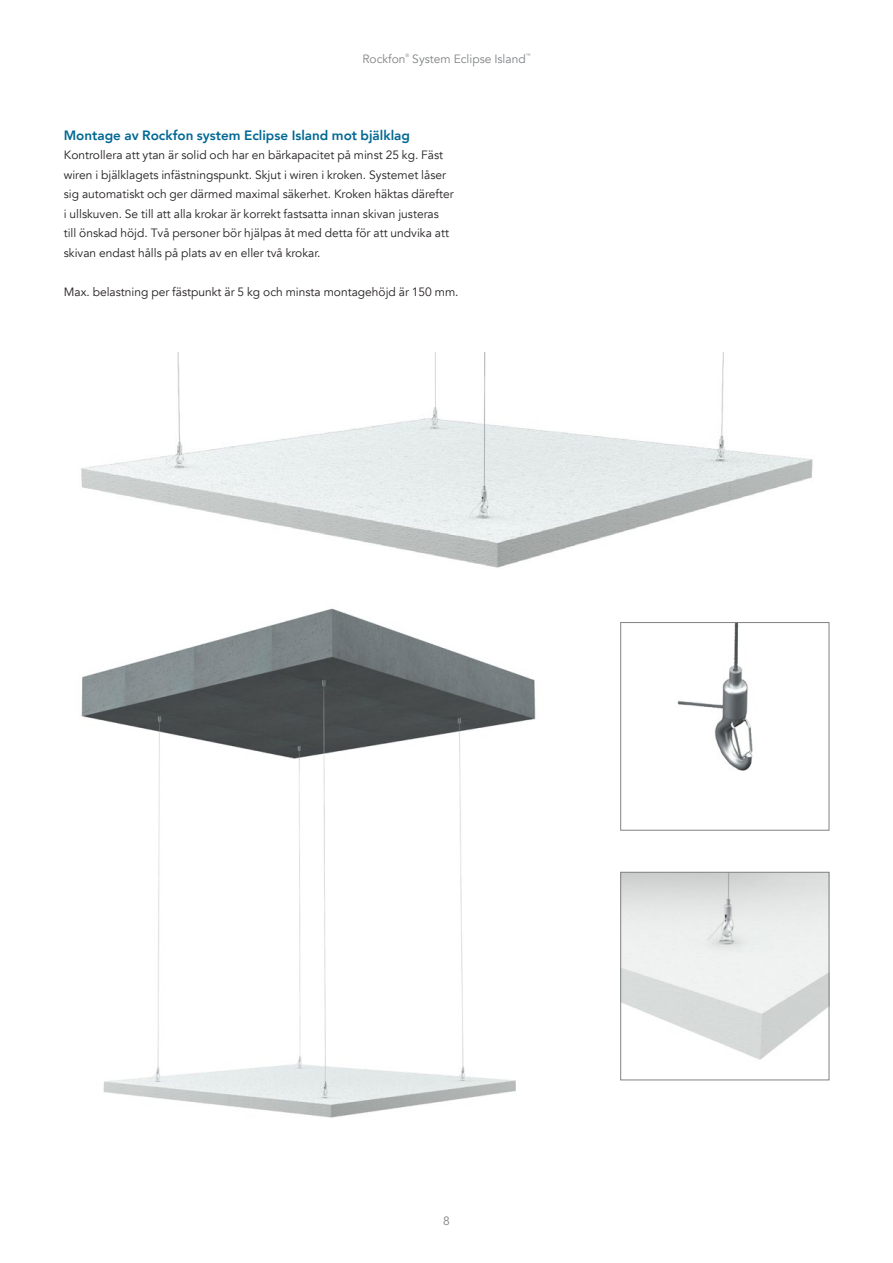
<style>
.page{position:relative;width:893px;height:1263px;background:#fff}
.page>*{position:absolute;margin:0;border:0;box-sizing:border-box;transform-origin:0 0}
.t1{font:800 13.5px "Avenir";color:#006893}
.t2{font:12px/19.5px "Avenir";color:#231f20}
.t3{font:12px "Avenir";color:#808285}
.t4{font:4.8px "Avenir";color:#808285}
</style>
<div class="page">
<img style="left:81px;top:352px;width:732px;height:216px">
<img style="left:81px;top:608px;width:455px;height:510px">
<img style="left:677px;top:624px;width:76px;height:147px">
<div style="left:620px;top:622px;width:209px;height:208px;border:1px solid #808285"></div>
<img style="left:622px;top:874px;width:205px;height:186px">
<div style="left:620px;top:872px;width:209px;height:208px;border:1px solid #808285"></div>
<p class="t3" style="left:362px;top:52px;width:45px">Rockfon</p>
<p class="t4" style="left:406px;top:53px;width:5px">®</p>
<p class="t3" style="left:412px;top:52px;width:115px">System Eclipse Island</p>
<p class="t4" style="left:526px;top:53px;width:6px">™</p>
<p class="t1" style="left:64px;top:124px;width:348px">Montage av Rockfon system Eclipse Island mot bjälklag</p>
<p class="t2" style="left:64px;top:146px;width:391px">Kontrollera att ytan är solid och har en bärkapacitet på minst 25 kg. Fäst wiren i bjälklagets infästningspunkt. Skjut i wiren i kroken. Systemet låser sig automatiskt och ger därmed maximal säkerhet. Kroken häktas därefter i ullskuven. Se till att alla krokar är korrekt fastsatta innan skivan justeras till önskad höjd. Två personer bör hjälpas åt med detta för att undvika att skivan endast hålls på plats av en eller två krokar.</p>
<p class="t2" style="left:64px;top:282px;width:396px">Max. belastning per fästpunkt är 5 kg och minsta montagehöjd är 150 mm.</p>
<p class="t3" style="left:443px;top:1213px;width:8px">8</p>
</div>
